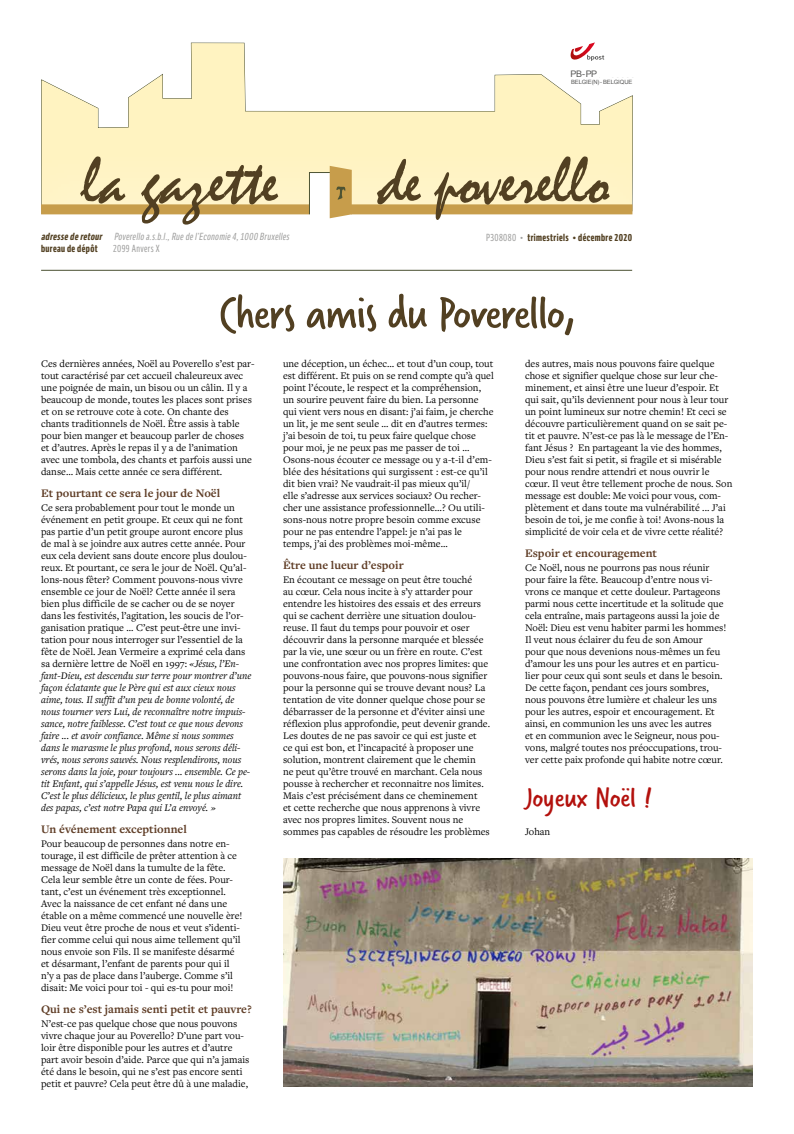
<style>
.page{position:relative;width:794px;height:1134px;background:#fff}
.page>*{position:absolute;margin:0;border:0;box-sizing:border-box;transform-origin:0 0}
.t1{font:67.6px "Mistral";letter-spacing:-.02em;color:#524022}
.t2{font:67.6px "Mistral";color:#524022}
.t3{font:50px "Verveine";letter-spacing:-.02em;color:#524022}
.t4{font:30px "Verveine";color:#b3110d}
.t5{font:700 12px "Freight Text Pro";color:#603e27}
.t6{font:10.5px/12px "Freight Text Pro";color:#000}
.t7{font:italic 10px/12px "LFT Etica Compressed";color:#9d9d9c}
.t8{font:700 10px "LFT Etica Compressed";letter-spacing:.04em;color:#524022}
.t9{font:10px "LFT Etica Compressed";letter-spacing:.04em;color:#9d9d9c}
.t10{font:5.8px "Arial";letter-spacing:-.005em;color:#575756}
.s1{font-weight:700;color:#524022}
.s2{font-weight:700;font-style:normal;color:#524022}
.s3{font-weight:400;color:#9d9d9c}
.s4{font-style:italic}
</style>
<div class="page">
<img style="left:283px;top:859px;width:470px;height:228px">
<hr style="left:41px;top:270px;width:591px;height:1px;background:#4b5132">
<svg style="left:41px;top:42px;width:592px;height:109px"></svg>
<div style="left:41px;top:151px;width:592px;height:64px;background:#fff3c5"></div>
<div style="left:41px;top:204px;width:591px;height:10px;background:#c79d4b"></div>
<svg style="left:266px;top:131px;width:98px;height:88px;background:#faecbc"></svg>
<svg style="left:308px;top:166px;width:44px;height:52px"></svg>
<svg style="left:569px;top:42px;width:35px;height:19px"></svg>
<div style="left:598px;top:69px;width:39px;height:8px;background:#fff"></div>
<p class="t10" style="left:571px;top:78px;width:63px">BELGIE(N) - BELGIQUE</p>
<h1 class="t2" style="left:81px;top:144px;width:198px">la gazette</h1>
<h1 class="t1" style="left:378px;top:144px;width:233px">de poverello</h1>
<p class="t7" style="left:41px;top:231px;width:252px"><span class="s1">adresse de retour</span> Poverello a.s.b.l.,Rue de l’Economie 4,1000 Bruxelles <span class="s2">bureau de dépôt</span></p>
<p class="t9" style="left:113px;top:243px;width:48px">2099 Anvers X</p>
<p class="t8" style="left:486px;top:232px;width:148px"><span class="s3">P308080 •</span> trimestriels • décembre 2020</p>
<h2 class="t3" style="left:219px;top:278px;width:358px">Chers amis du Poverello,</h2>
<p class="t6" style="left:41px;top:357px;width:215px">Ces dernières années, Noël au Poverello s’est par&shy;tout caractérisé par cet accueil chaleureux avec une poignée de main, un bisou ou un câlin. Il y a beaucoup de monde, toutes les places sont prises et on se retrouve cote à cote. On chante des chants traditionnels de Noël. Être assis à table pour bien manger et beaucoup parler de choses et d’autres. Après le repas il y a de l’animation avec une tombola, des chants et parfois aussi une danse… Mais cette année ce sera différent.</p>
<p class="t5" style="left:41px;top:485px;width:181px">Et pourtant ce sera le jour de Noël</p>
<p class="t6" style="left:41px;top:501px;width:212px">Ce sera probablement pour tout le monde un événement en petit groupe. Et ceux qui ne font pas partie d’un petit groupe auront encore plus de mal à se joindre aux autres cette année. Pour eux cela devient sans doute encore plus doulou&shy;reux. Et pourtant, ce sera le jour de Noël. Qu’al&shy;lons-nous fêter? Comment pouvons-nous vivre ensemble ce jour de Noël? Cette année il sera bien plus difficile de se cacher ou de se noyer dans les festivités, l’agitation, les soucis de l’or&shy;ganisation pratique ... C’est peut-être une invi&shy;tation pour nous interroger sur l’essentiel de la fête de Noël. Jean Vermeire a exprimé cela dans sa dernière lettre de Noël en 1997: <span class="s4">«Jésus, l’En&shy;fant-Dieu, est descendu sur terre pour montrer d’une façon éclatante que le Père qui est aux cieux nous aime, tous. Il suffit d’un peu de bonne volonté, de nous tourner vers Lui, de reconnaître notre impuis&shy;sance, notre faiblesse. C’est tout ce que nous devons faire ... et avoir confiance. Même si nous sommes dans le marasme le plus profond, nous serons déli&shy;vrés, nous serons sauvés. Nous resplendirons, nous serons dans la joie, pour toujours ... ensemble. Ce pe&shy;tit Enfant, qui s’appelle Jésus, est venu nous le dire.<br>C’est le plus délicieux, le plus gentil, le plus aimant des papas, c’est notre Papa qui L’a envoyé. »</span></p>
<p class="t5" style="left:41px;top:821px;width:147px">Un événement exceptionnel</p>
<p class="t6" style="left:41px;top:837px;width:203px">Pour beaucoup de personnes dans notre en&shy;tourage, il est difficile de prêter attention à ce message de Noël dans la tumulte de la fête.<br>Cela leur semble être un conte de fées. Pour&shy;tant, c’est un événement très exceptionnel.<br>Avec la naissance de cet enfant né dans une étable on a même commencé une nouvelle ère!<br>Dieu veut être proche de nous et veut s’identi&shy;fier comme celui qui nous aime tellement qu’il nous envoie son Fils. Il se manifeste désarmé et désarmant, l’enfant de parents pour qui il n’y a pas de place dans l’auberge. Comme s’il disait: Me voici pour toi - qui es-tu pour moi!</p>
<p class="t5" style="left:41px;top:1001px;width:212px">Qui ne s’est jamais senti petit et pauvre?</p>
<p class="t6" style="left:41px;top:1017px;width:210px">N’est-ce pas quelque chose que nous pouvons vivre chaque jour au Poverello? D’une part vou&shy;loir être disponible pour les autres et d’autre part avoir besoin d’aide. Parce que qui n’a jamais été dans le besoin, qui ne s’est pas encore senti petit et pauvre? Cela peut être dû à une maladie,</p>
<p class="t6" style="left:283px;top:357px;width:212px">une déception, un échec… et tout d’un coup, tout est différent. Et puis on se rend compte qu’à quel point l’écoute, le respect et la compréhension, un sourire peuvent faire du bien. La personne qui vient vers nous en disant: j’ai faim, je cherche un lit, je me sent seule ... dit en d’autres termes: j’ai besoin de toi, tu peux faire quelque chose pour moi, je ne peux pas me passer de toi ...<br>Osons-nous écouter ce message ou y a-t-il d’em&shy;blée des hésitations qui surgissent : est-ce qu’il dit bien vrai? Ne vaudrait-il pas mieux qu’il/<br>elle s’adresse aux services sociaux? Ou recher&shy;cher une assistance professionnelle…? Ou utili&shy;sons-nous notre propre besoin comme excuse pour ne pas entendre l’appel: je n’ai pas le<br>temps, j’ai des problèmes moi-même...</p>
<p class="t5" style="left:283px;top:557px;width:122px">Être une lueur d’espoir</p>
<p class="t6" style="left:283px;top:573px;width:209px">En écoutant ce message on peut être touché<br>au cœur. Cela nous incite à s’y attarder pour entendre les histoires des essais et des erreurs qui se cachent derrière une situation doulou&shy;reuse. Il faut du temps pour pouvoir et oser découvrir dans la personne marquée et blessée par la vie, une sœur ou un frère en route. C’est une confrontation avec nos propres limites: que pouvons-nous faire, que pouvons-nous signifier pour la personne qui se trouve devant nous? La tentation de vite donner quelque chose pour se débarrasser de la personne et d’éviter ainsi une réflexion plus approfondie, peut devenir grande.<br>Les doutes de ne pas savoir ce qui est juste et<br>ce qui est bon, et l’incapacité à proposer une solution, montrent clairement que le chemin<br>ne peut qu’être trouvé en marchant. Cela nous pousse à rechercher et reconnaitre nos limites.<br>Mais c’est précisément dans ce cheminement<br>et cette recherche que nous apprenons à vivre avec nos propres limites. Souvent nous ne sommes pas capables de résoudre les problèmes</p>
<p class="t6" style="left:525px;top:357px;width:209px">des autres, mais nous pouvons faire quelque chose et signifier quelque chose sur leur che&shy;minement, et ainsi être une lueur d’espoir. Et qui sait, qu’ils deviennent pour nous à leur tour un point lumineux sur notre chemin! Et ceci se découvre particulièrement quand on se sait pe&shy;tit et pauvre. N’est-ce pas là le message de l’En&shy;fant Jésus ? En partageant la vie des hommes, Dieu s’est fait si petit, si fragile et si misérable pour nous rendre attendri et nous ouvrir le cœur. Il veut être tellement proche de nous. Son message est double: Me voici pour vous, com&shy;plètement et dans toute ma vulnérabilité ... J’ai besoin de toi, je me confie à toi! Avons-nous la simplicité de voir cela et de vivre cette réalité?</p>
<p class="t5" style="left:525px;top:545px;width:133px">Espoir et encouragement</p>
<p class="t6" style="left:525px;top:561px;width:203px">Ce Noël, nous ne pourrons pas nous réunir pour faire la fête. Beaucoup d’entre nous vi&shy;vrons ce manque et cette douleur. Partageons parmi nous cette incertitude et la solitude que cela entraîne, mais partageons aussi la joie de Noël: Dieu est venu habiter parmi les hommes!<br>Il veut nous éclairer du feu de son Amour<br>pour que nous devenions nous-mêmes un feu d’amour les uns pour les autres et en particu&shy;lier pour ceux qui sont seuls et dans le besoin.<br>De cette façon, pendant ces jours sombres, nous pouvons être lumière et chaleur les uns pour les autres, espoir et encouragement. Et ainsi, en communion les uns avec les autres<br>et en communion avec le Seigneur, nous pou&shy;vons, malgré toutes nos préoccupations, trou&shy;ver cette paix profonde qui habite notre cœur.</p>
<h3 class="t4" style="left:525px;top:776px;width:128px">Joyeux Noël !</h3>
<p class="t6" style="left:525px;top:825px;width:27px">Johan</p>
</div>
